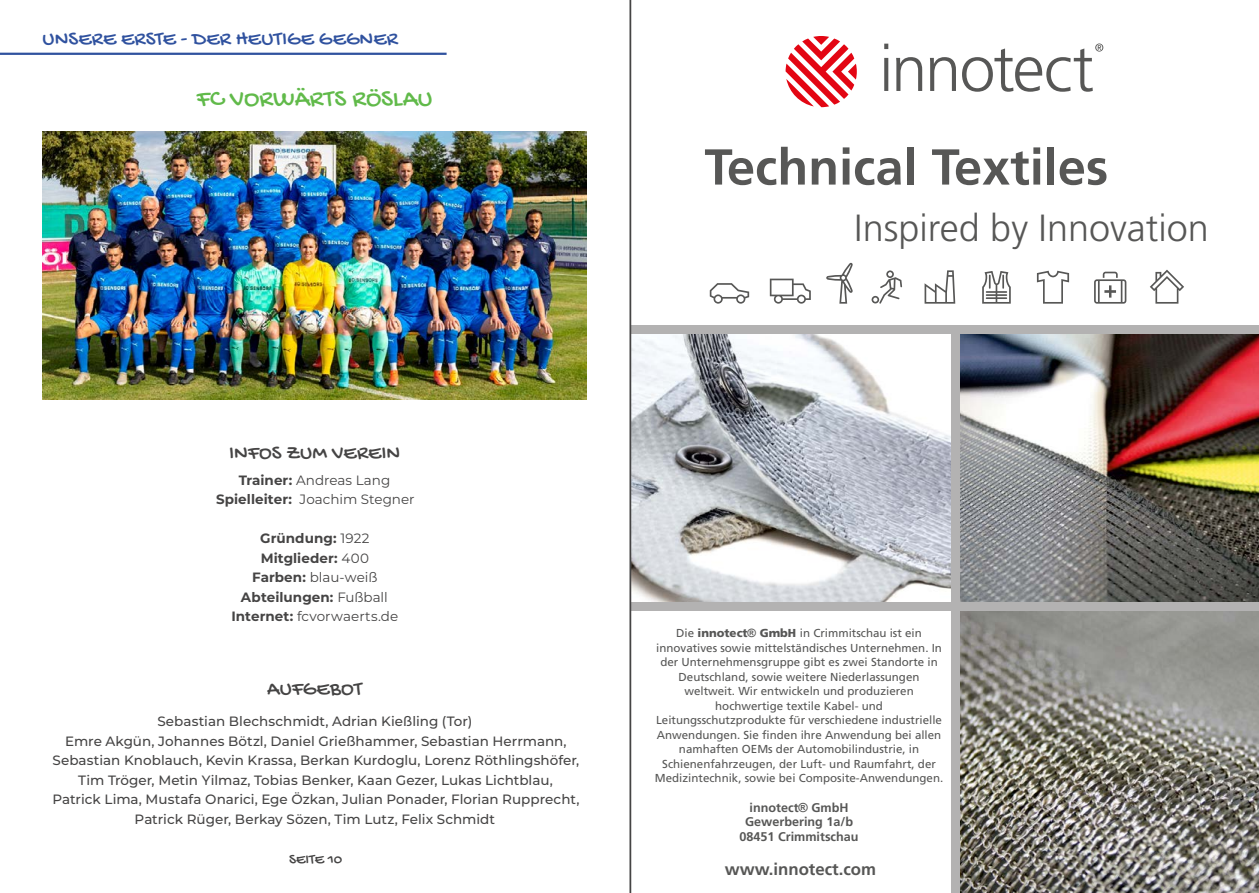
<style>
.page{position:relative;width:1259px;height:893px;background:#fff}
.page>*{position:absolute;margin:0;border:0;box-sizing:border-box;transform-origin:0 0}
.t1{font:700 50.4px "Frutiger";color:#575756}
.t2{font:300 37.8px "Frutiger";color:#575756}
.t3{font:25.5px "Gochi Hand";letter-spacing:.01em;color:#61ba4a}
.t4{font:21px "Gochi Hand";letter-spacing:.01em;color:#30529f}
.t5{font:21px "Gochi Hand";letter-spacing:.005em;color:#454444}
.t6{font:700 16.8px "Frutiger";color:#575756}
.t7{font:15px "Gochi Hand";color:#454444}
.t8{font:500 13.5px/19.5px "Montserrat";color:#454444;text-align:center}
.t9{font:700 13.5px/19.5px "Montserrat";letter-spacing:.005em;color:#454444;text-align:center}
.t10{font:13.5px/19.5px "Montserrat";color:#454444;text-align:center}
.t11{font:700 12.6px/15px "Frutiger";color:#575756;text-align:center}
.t12{font:11.55px/14.5px "Frutiger";color:#575756;text-align:center}
.s1{font-weight:700}
.s2{font-weight:400}
.s3{font-weight:900}
.s4{font-family:"Arial";font-weight:700}
.s5{font-family:"Arial"}
</style>
<div class="page">
<hr style="left:0;top:53px;width:446px;height:2px;background:#30529f">
<img style="left:43px;top:132px;width:544px;height:268px">
<svg style="left:629px;top:0;width:630px;height:893px"></svg>
<h3 class="t4" style="left:43px;top:28px;width:357px">UNSERE ERSTE - DER HEUTIGE GEGNER</h3>
<h3 class="t3" style="left:197px;top:85px;width:237px">FC VORWÄRTS RÖSLAU</h3>
<h1 class="t1" style="left:704px;top:137px;width:405px">Technical Textiles</h1>
<h2 class="t2" style="left:854px;top:207px;width:356px">Inspired by Innovation</h2>
<h3 class="t5" style="left:229px;top:442px;width:172px">INFOS ZUM VEREIN</h3>
<p class="t10" style="left:216px;top:470px;width:200px"><span class="s1">Trainer:</span> Andreas Lang<br><span class="s1">Spielleiter:</span> Joachim Stegner</p>
<p class="t9" style="left:231px;top:528px;width:168px">Gründung: <span class="s2">1922<br></span>Mitglieder: <span class="s2">400<br></span>Farben: <span class="s2">blau-weiß<br></span>Abteilungen: <span class="s2">Fußball<br></span>Internet: <span class="s2">fcvorwaerts.de</span></p>
<h3 class="t5" style="left:267px;top:677px;width:96px">AUFGEBOT</h3>
<p class="t8" style="left:52px;top:711px;width:528px">Sebastian Blechschmidt, Adrian Kießling (Tor)<br>Emre Akgün, Johannes Bötzl, Daniel Grießhammer, Sebastian Herrmann, Sebastian Knoblauch, Kevin Krassa, Berkan Kurdoglu, Lorenz Röthlingshöfer, Tim Tröger, Metin Yilmaz, Tobias Benker, Kaan Gezer, Lukas Lichtblau,<br>Patrick Lima, Mustafa Onarici, Ege Özkan, Julian Ponader, Florian Rupprecht, Patrick Rüger, Berkay Sözen, Tim Lutz, Felix Schmidt</p>
<p class="t7" style="left:289px;top:852px;width:55px">SEITE 10</p>
<p class="t12" style="left:655px;top:626px;width:290px">Die <span class="s3">innotect</span><span class="s4">®</span> <span class="s3">GmbH</span> in Crimmitschau ist ein innovatives sowie mittelständisches Unternehmen. In der Unternehmensgruppe gibt es zwei Standorte in Deutschland, sowie weitere Niederlassungen weltweit. Wir entwickeln und produzieren hochwertige textile Kabel- und Leitungsschutzprodukte für verschiedene industrielle Anwendungen. Sie finden ihre Anwendung bei allen namhaften OEMs der Automobilindustrie, in Schienenfahrzeugen, der Luft- und Raumfahrt, der Medizintechnik, sowie bei Composite-Anwendungen.</p>
<p class="t11" style="left:739px;top:800px;width:121px">innotect<span class="s5">®</span> GmbH<br>Gewerbering 1a/b<br>08451 Crimmitschau</p>
<h3 class="t6" style="left:725px;top:859px;width:153px">www.innotect.com</h3>
</div>
